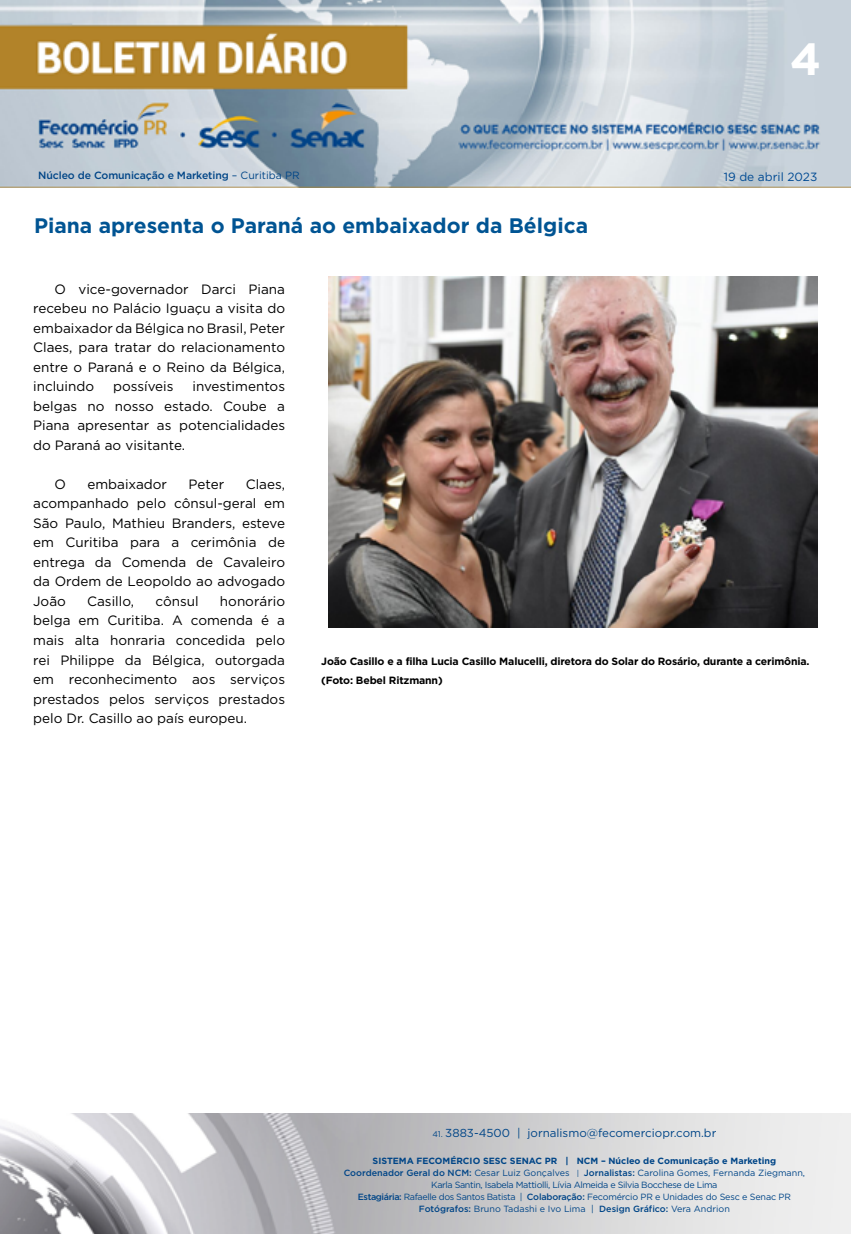
<style>
.page{position:relative;width:851px;height:1234px;background:#fff}
.page>*{position:absolute;margin:0;border:0;box-sizing:border-box;transform-origin:0 0}
.t1{font:700 45px "Gotham";color:#fff}
.TITULO_2_linhas{font:700 21px "Gotham";color:#005493}
.TEXTO{font:13.5px/19.5px "Gotham";color:#000;text-align:justify}
.t2{font:11.85px "Gotham";color:#004a93}
.t3{font:11.55px "Gotham";color:#004587}
.LEGENDA{font:700 10.5px/19.5px "Gotham";letter-spacing:-.015em;color:#000}
.t4{font:500 10.5px "Gotham";letter-spacing:-.01em;color:#004587}
.t5{font:9px/12px "Gotham";letter-spacing:-.02em;color:#004587;text-align:center}
.s1{font-weight:400}
.s2{font-size:8.25px}
.s3{font-weight:700}
.s4{font-weight:500}
.s5{font-size:7.65px}
</style>
<div class="page">
<img style="left:0;top:0;width:850px;height:188px">
<img style="left:0;top:1113px;width:850px;height:120px">
<img style="left:329px;top:276px;width:488px;height:351px">
<p class="t4" style="left:38px;top:168px;width:263px">Núcleo de Comunicação e Marketing <span class="s1">– Curitiba PR</span></p>
<p class="TITULO_2_linhas" style="left:34px;top:212px;width:555px">Piana apresenta o Paraná ao embaixador da Bélgica</p>
<h1 class="t1" style="left:790px;top:29px;width:33px">4</h1>
<p class="t2" style="left:723px;top:170px;width:95px">19 de abril 2023</p>
<p class="TEXTO" style="left:33px;top:279px;width:253px;text-indent:21px">O vice-governador Darci Piana recebeu no Palácio Iguaçu a visita do embaixador da Bélgica no Brasil, Peter Claes, para tratar do relacionamento entre o Paraná e o Reino da Bélgica, incluindo</p>
<p class="TEXTO" style="left:113px;top:376px;width:62px">possíveis</p>
<p class="TEXTO" style="left:33px;top:376px;width:253px;text-indent:159px">investimentos belgas no nosso estado. Coube a Piana apresentar as potencialidades do Paraná ao visitante.</p>
<p class="TEXTO" style="left:54px;top:474px;width:13px">O</p>
<p class="TEXTO" style="left:87px;top:474px;width:81px">embaixador</p>
<p class="TEXTO" style="left:188px;top:474px;width:37px">Peter</p>
<p class="TEXTO" style="left:33px;top:474px;width:253px;text-indent:212px">Claes, acompanhado pelo cônsul-geral em São Paulo, Mathieu Branders, esteve em Curitiba para a cerimônia de entrega da Comenda de Cavaleiro da Ordem de Leopoldo ao advogado João</p>
<p class="TEXTO" style="left:33px;top:591px;width:253px;text-indent:187px">honorário belga em Curitiba. A comenda é a mais alta honraria concedida pelo rei Philippe da Bélgica, outorgada em reconhecimento aos serviços prestados pelos serviços prestados pelo Dr. Casillo ao país europeu.</p>
<p class="TEXTO" style="left:87px;top:591px;width:48px">Casillo,</p>
<p class="TEXTO" style="left:155px;top:591px;width:45px">cônsul</p>
<p class="LEGENDA" style="left:321px;top:650px;width:489px">João Casillo e a filha Lucia Casillo Malucelli, diretora do Solar do Rosário, durante a cerimônia. (Foto: Bebel Ritzmann)</p>
<p class="t3" style="left:432px;top:1126px;width:285px"><span class="s2">41.</span> 3883-4500 | jornalismo@fecomerciopr.com.br</p>
<p class="t5" style="left:343px;top:1154px;width:463px"><span class="s3">SISTEMA FECOMÉRCIO SESC SENAC PR | NCM – Núcleo de Comunicação e Marketing </span><span class="s4">Coordenador Geral do NCM:</span> Cesar Luiz Gonçalves <span class="s5">|</span> <span class="s4">Jornalistas:</span> Carolina Gomes, Fernanda Ziegmann, Karla Santin, Isabela Mattiolli, Lívia Almeida e Silvia Bocchese de Lima<br><span class="s4">Estagiária:</span> Rafaelle dos Santos Batista | <span class="s4">Colaboração:</span> Fecomércio PR e Unidades do Sesc e Senac PR <span class="s4">Fotógrafos:</span> Bruno Tadashi e Ivo Lima | <span class="s4">Design Gráfico:</span> Vera Andrion</p>
</div>
